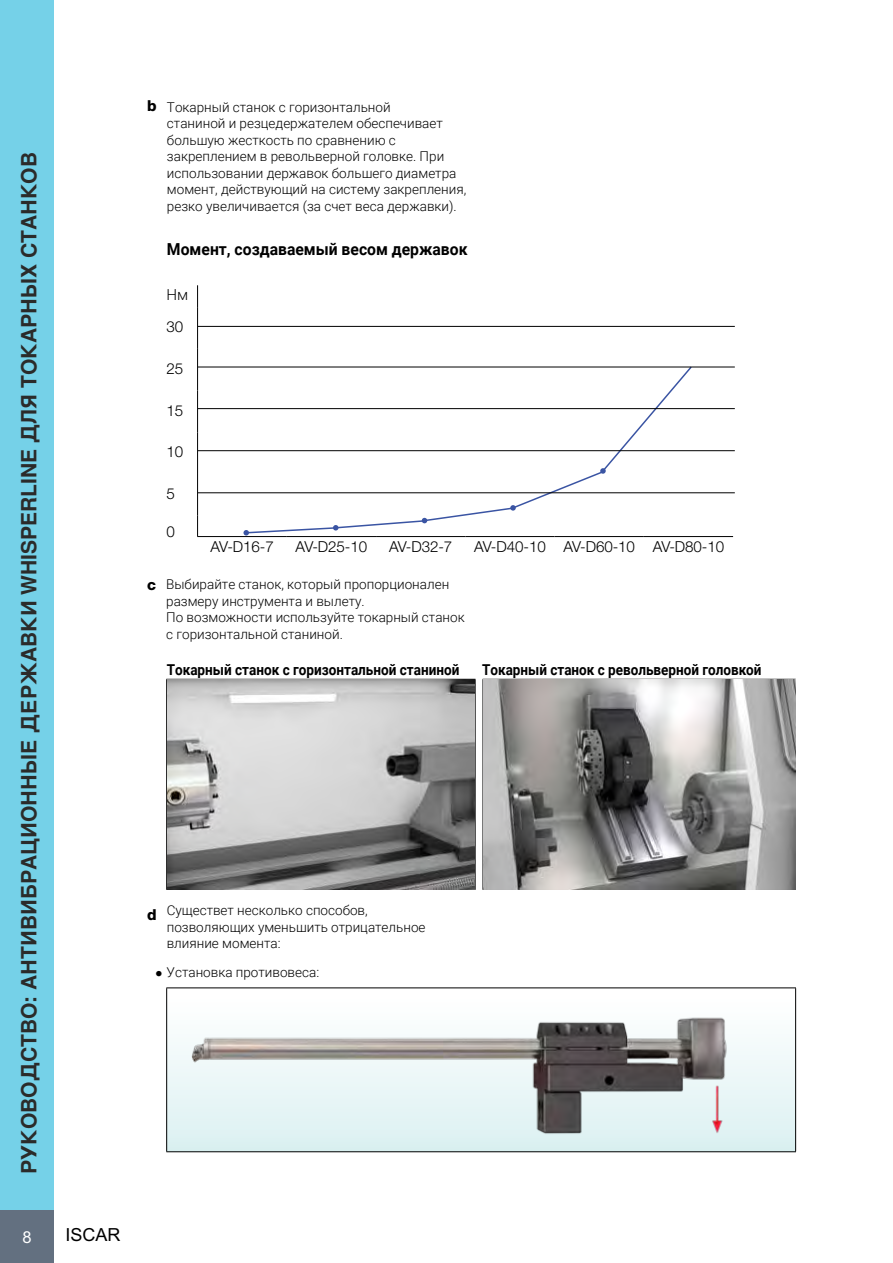
<style>
.page{position:relative;width:893px;height:1263px;background:#fff}
.page>*{position:absolute;margin:0;border:0;box-sizing:border-box;transform-origin:0 0}
.t1{font:700 21px "Te X Gyre Heros";color:#2b2b2a}
.t2{font:18px "Arial";color:#000}
.t3{font:700 16.5px "Roboto";color:#000;scale:.95 1}
.t4{font:16.5px "Arial";color:#fff}
.t5{font:300 15.15px "Helvetica Neue LT Std";letter-spacing:-.005em;color:#000}
.t6{font:800 15.15px "Helvetica Neue LT Std";color:#000}
.t7{font:300 15.15px "Roboto";color:#000}
.t8{font:700 15px "Roboto";color:#000;scale:.9 1}
.t9{font:300 13.5px/16.5px "Roboto";color:#000}
</style>
<div class="page">
<svg style="left:197px;top:285px;width:1px;height:22px"></svg>
<hr style="left:197px;top:307px;width:1px;height:42px;background:#000">
<hr style="left:197px;top:349px;width:1px;height:42px;background:#000">
<hr style="left:197px;top:391px;width:1px;height:41px;background:#000">
<hr style="left:197px;top:432px;width:1px;height:42px;background:#000">
<hr style="left:197px;top:474px;width:1px;height:42px;background:#000">
<svg style="left:197px;top:516px;width:1px;height:20px"></svg>
<hr style="left:197px;top:536px;width:90px;height:1px;background:#000">
<hr style="left:287px;top:536px;width:89px;height:1px;background:#000">
<hr style="left:376px;top:536px;width:89px;height:1px;background:#000">
<hr style="left:465px;top:536px;width:90px;height:1px;background:#000">
<hr style="left:555px;top:536px;width:89px;height:1px;background:#000">
<hr style="left:644px;top:536px;width:89px;height:1px;background:#000">
<svg style="left:243px;top:366px;width:450px;height:169px"></svg>
<hr style="left:198px;top:492px;width:537px;height:1px;background:#000">
<hr style="left:198px;top:450px;width:537px;height:1px;background:#000">
<hr style="left:198px;top:408px;width:537px;height:1px;background:#000">
<hr style="left:198px;top:367px;width:537px;height:1px;background:#000">
<hr style="left:198px;top:326px;width:537px;height:1px;background:#000">
<hr style="left:166px;top:679px;width:309px;height:1px;background:#000">
<hr style="left:166px;top:680px;width:1px;height:209px;background:#000">
<hr style="left:475px;top:680px;width:1px;height:209px;background:#000">
<hr style="left:483px;top:679px;width:313px;height:1px;background:#000">
<hr style="left:795px;top:680px;width:1px;height:209px;background:#000">
<hr style="left:166px;top:889px;width:309px;height:1px;background:#000">
<hr style="left:483px;top:889px;width:313px;height:1px;background:#000">
<img style="left:167px;top:680px;width:308px;height:209px">
<img style="left:483px;top:680px;width:312px;height:209px">
<div style="left:167px;top:988px;width:629px;height:164px;background:linear-gradient(to bottom,#fff,#dbf0f1)"></div>
<hr style="left:166px;top:987px;width:630px;height:1px;background:#000">
<hr style="left:166px;top:988px;width:1px;height:163px;background:#000">
<hr style="left:795px;top:988px;width:1px;height:163px;background:#000">
<hr style="left:166px;top:1151px;width:630px;height:1px;background:#000">
<img style="left:189px;top:988px;width:603px;height:163px">
<div style="left:0;top:1209px;width:54px;height:54px;background:#637080"></div>
<div style="left:0;top:0;width:54px;height:1210px;background:#75d1e8"></div>
<h1 class="t1" style="left:20px;top:1174px;width:1023px;rotate:-90deg">РУКОВОДСТВО: АНТИВИБРАЦИОННЫЕ ДЕРЖАВКИ WHISPERLINE ДЛЯ ТОКАРНЫХ СТАНКОВ</h1>
<p class="t4" style="left:22px;top:1231px;width:11px">8</p>
<h2 class="t2" style="left:65px;top:1228px;width:57px">ISCAR</h2>
<p class="t6" style="left:147px;top:101px;width:11px">b</p>
<p class="t6" style="left:147px;top:579px;width:10px">c</p>
<p class="t9" style="left:167px;top:98px;width:301px">Токарный станок с горизонтальной<br>станиной и резцедержателем обеспечивает большую жесткость по сравнению с закреплением в револьверной головке. При использовании державок большего диаметра момент, действующий на систему закрепления, резко увеличивается (за счет веса державки).</p>
<p class="t3" style="left:167px;top:238px;width:318px">Момент, создаваемый весом державок</p>
<p class="t7" style="left:166px;top:284px;width:23px">Нм</p>
<p class="t5" style="left:166px;top:321px;width:18px">30</p>
<p class="t5" style="left:166px;top:363px;width:18px">25</p>
<p class="t5" style="left:166px;top:405px;width:18px">15</p>
<p class="t5" style="left:166px;top:446px;width:18px">10</p>
<p class="t5" style="left:166px;top:488px;width:10px">5</p>
<p class="t5" style="left:166px;top:526px;width:10px">0</p>
<p class="t5" style="left:211px;top:541px;width:65px">AV-D16-7</p>
<p class="t5" style="left:296px;top:541px;width:73px">AV-D25-10</p>
<p class="t5" style="left:389px;top:541px;width:65px">AV-D32-7</p>
<p class="t5" style="left:474px;top:541px;width:252px">AV-D40-10 AV-D60-10 AV-D80-10</p>
<p class="t9" style="left:166px;top:576px;width:300px">Выбирайте станок, который пропорционален размеру инструмента и вылету.<br>По возможности используйте токарный станок с горизонтальной станиной.</p>
<p class="t8" style="left:167px;top:659px;width:327px">Токарный станок с горизонтальной станиной</p>
<p class="t8" style="left:482px;top:659px;width:312px">Токарный станок с револьверной головкой</p>
<p class="t9" style="left:167px;top:901px;width:260px">Существет несколько способов, позволяющих уменьшить отрицательное влияние момента:</p>
<p class="t9" style="left:167px;top:963px;width:154px">Установка противовеса:</p>
<p class="t6" style="left:147px;top:909px;width:11px">d</p>
<p class="t5" style="left:155px;top:968px;width:9px">•</p>
</div>
